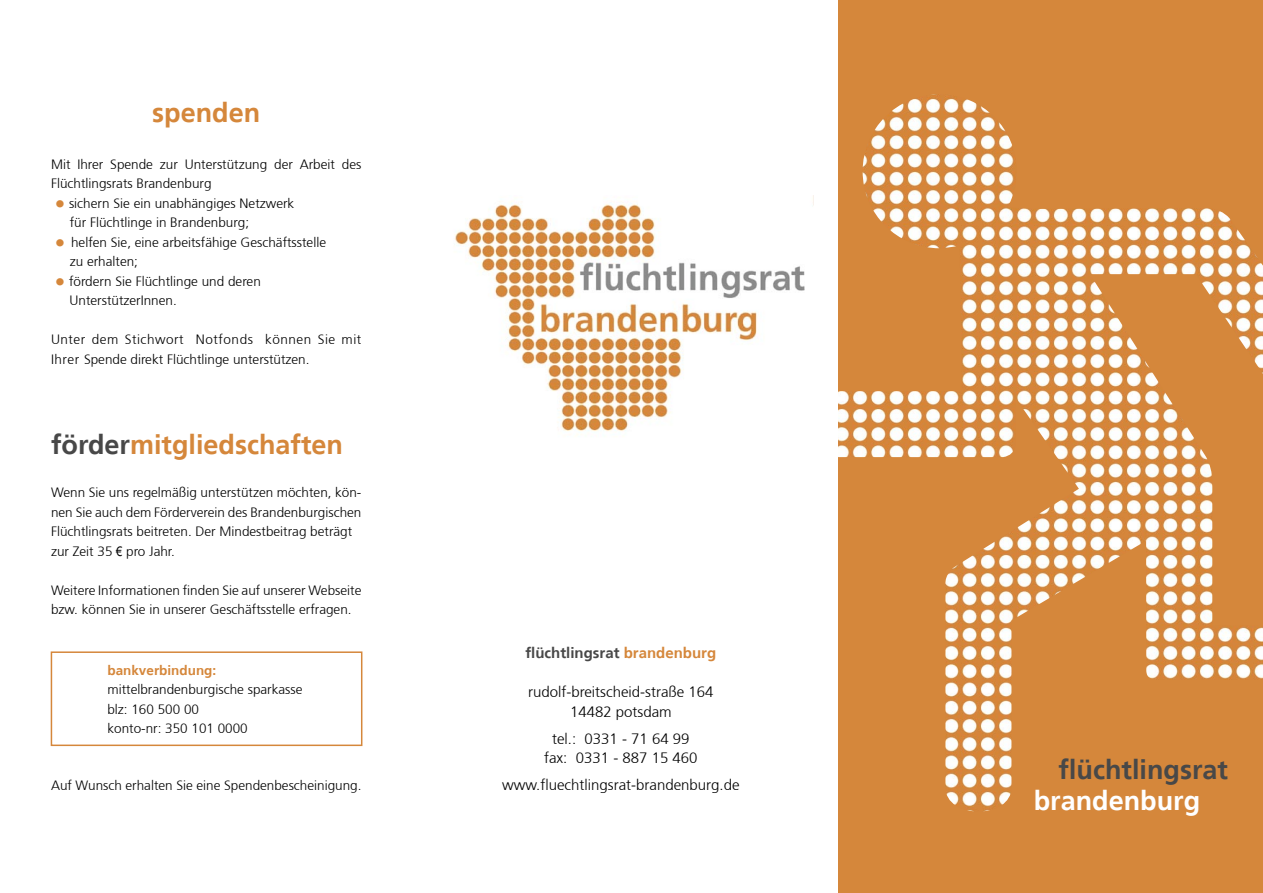
<style>
.page{position:relative;width:1263px;height:893px;background:#fff}
.page>*{position:absolute;margin:0;border:0;box-sizing:border-box;transform-origin:0 0}
.head{font:700 27px "Frutiger LT";color:#d5873b}
.head-2{font:700 27px "Frutiger LT";color:#484848}
.head-3{font:700 27px "Frutiger LT";color:#fff}
.t1{font:300 15px "Frutiger 45";color:#000}
.t2{font:700 15px "Frutiger 65";color:#484848}
.fliess{font:300 13.5px/19.5px "Frutiger 45";color:#000}
.fliess-2{font:300 13.5px/19.5px "Frutiger 45";letter-spacing:.04em;color:#000}
.fliess-3{font:700 13.5px "Frutiger 65";color:#d5873b}
.s1{font-size:21px;color:#d5873b}
.s2{color:#484848}
.s3{font-family:"Arial Narrow";font-weight:400}
.s4{color:#d5873b}
</style>
<div class="page">
<div style="left:838px;top:0;width:425px;height:893px;background:#d5873b"></div>
<img style="left:838px;top:94px;width:425px;height:718px">
<div style="left:51px;top:651px;width:311px;height:95px;border:2px solid #d5873b"></div>
<img style="left:455px;top:201px;width:350px;height:234px">
<p class="head" style="left:152px;top:97px;width:109px">spenden</p>
<p class="fliess" style="left:51px;top:154px;width:312px">Mit Ihrer Spende zur Unterstützung der Arbeit des<br>Flüchtlingsrats Brandenburg</p>
<p class="fliess" style="left:55px;top:193px;width:241px"><span class="s1">•</span> sichern Sie ein unabhängiges Netzwerk</p>
<p class="fliess" style="left:70px;top:213px;width:181px">für Flüchtlinge in Brandenburg;</p>
<p class="fliess" style="left:55px;top:232px;width:273px"><span class="s1">•</span> helfen Sie, eine arbeitsfähige Geschäftsstelle</p>
<p class="fliess" style="left:70px;top:252px;width:70px">zu erhalten;</p>
<p class="fliess" style="left:55px;top:271px;width:208px"><span class="s1">•</span> fördern Sie Flüchtlinge und deren</p>
<p class="fliess" style="left:70px;top:291px;width:109px">UnterstützerInnen.</p>
<p class="fliess-2" style="left:51px;top:330px;width:312px">Unter dem Stichwort Notfonds können Sie mit<br>Ihrer Spende direkt Flüchtlinge unterstützen.</p>
<p class="head" style="left:51px;top:428px;width:294px"><span class="s2">förder</span>mitgliedschaften</p>
<p class="fliess" style="left:51px;top:483px;width:312px;text-align:justify">Wenn Sie uns regelmäßig unterstützen möchten, kön&shy;nen Sie auch dem Förderverein des Brandenburgischen Flüchtlingsrats beitreten. Der Mindestbeitrag beträgt</p>
<p class="fliess" style="left:51px;top:541px;width:125px">zur Zeit 35 <span class="s3">€</span> pro Jahr.</p>
<p class="fliess" style="left:51px;top:580px;width:312px">Weitere Informationen finden Sie auf unserer Webseite bzw. können Sie in unserer Geschäftsstelle erfragen.</p>
<p class="fliess-3" style="left:107px;top:662px;width:110px">bankverbindung:</p>
<p class="fliess" style="left:107px;top:680px;width:197px">mittelbrandenburgische sparkasse</p>
<p class="fliess" style="left:107px;top:699px;width:93px">blz: 160 500 00</p>
<p class="fliess" style="left:107px;top:719px;width:142px">konto-nr: 350 101 0000</p>
<p class="fliess" style="left:51px;top:775px;width:312px">Auf Wunsch erhalten Sie eine Spendenbescheinigung.</p>
<p class="t2" style="left:525px;top:644px;width:192px">flüchtlingsrat <span class="s4">brandenburg</span></p>
<p class="t1" style="left:528px;top:683px;width:187px">rudolf-breitscheid-straße 164</p>
<p class="t1" style="left:570px;top:703px;width:103px">14482 potsdam</p>
<p class="t1" style="left:552px;top:730px;width:139px">tel.: 0331 - 71 64 99</p>
<p class="t1" style="left:544px;top:749px;width:155px">fax: 0331 - 887 15 460</p>
<p class="t1" style="left:502px;top:776px;width:239px">www.fluechtlingsrat-brandenburg.de</p>
<p class="head-2" style="left:1058px;top:754px;width:171px">flüchtlingsrat</p>
<p class="head-3" style="left:1034px;top:785px;width:168px">brandenburg</p>
</div>
